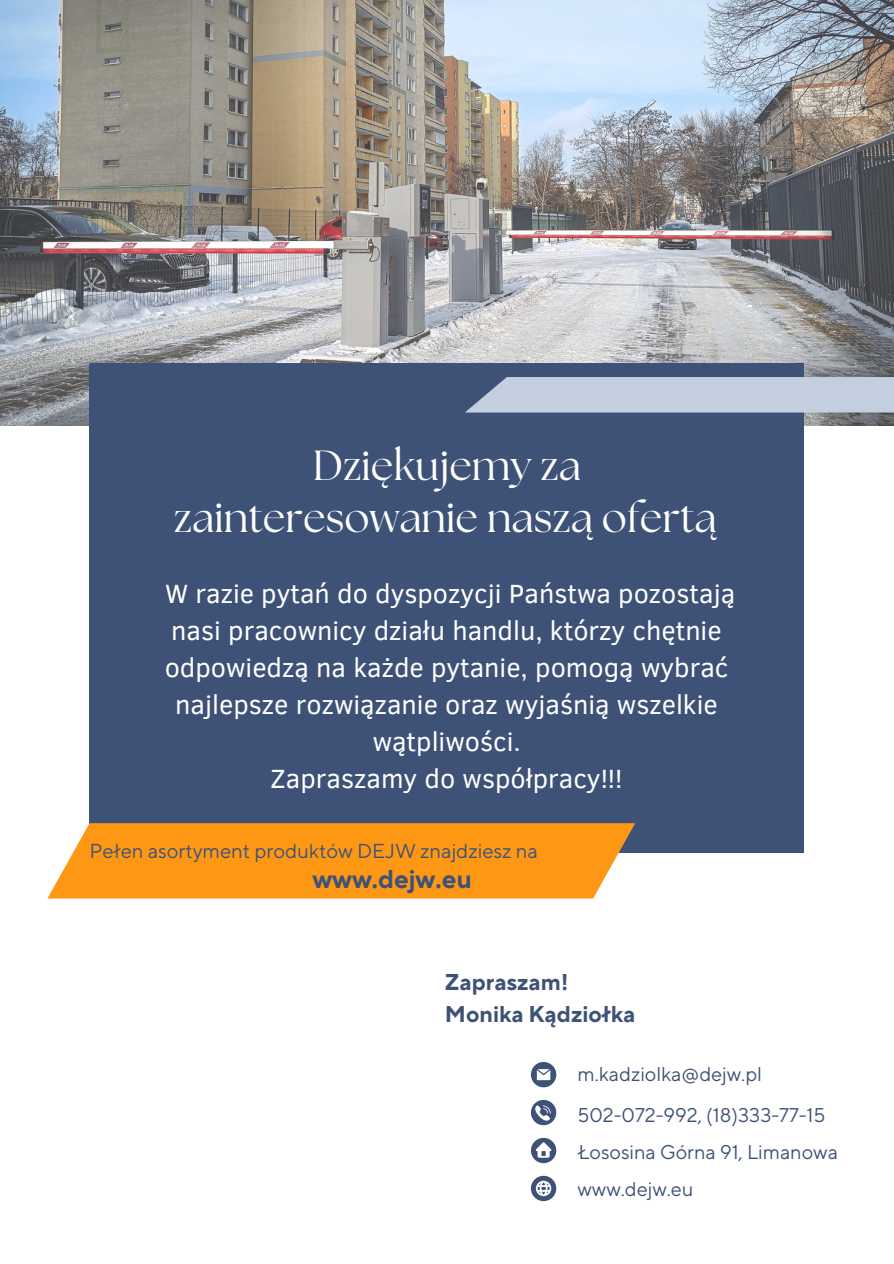
<style>
.page{position:relative;width:894px;height:1264px;background:#fff}
.page>*{position:absolute;margin:0;border:0;box-sizing:border-box;transform-origin:0 0}
.t1{font:42px/51.8px "The Seasons";color:#fff;text-align:center}
.t2{font:27px/37.2px "Clear Sans";color:#fff;text-align:center}
.t3{font:700 25.8px "TT Norms Pro";color:#3e5277}
.t4{font:700 22.8px/31.5px "TT Norms Pro";color:#3e5277}
.t5{font:20.1px "TT Norms Pro";color:#3e5277}
.t6{font:19.8px "TT Norms Pro";color:#3e5277}
</style>
<div class="page">
<svg style="left:530px;top:1062px;width:26px;height:25px"></svg>
<svg style="left:530px;top:1137px;width:26px;height:26px"></svg>
<svg style="left:530px;top:1099px;width:26px;height:26px"></svg>
<svg style="left:530px;top:1175px;width:26px;height:26px"></svg>
<img style="left:0;top:0;width:893px;height:425px">
<div style="left:89px;top:364px;width:715px;height:488px;background:#3e5277"></div>
<svg style="left:47px;top:823px;width:588px;height:75px;background:#fc9e24"></svg>
<div style="left:465px;top:377px;width:428px;height:35px;background:#c3cedf"></div>
<h4 class="t1" style="left:174px;top:442px;width:544px">Dziękujemy za zainteresowanie naszą ofertą</h4>
<h2 class="t2" style="left:165px;top:573px;width:572px">W razie pytań do dyspozycji Państwa pozostają nasi pracownicy działu handlu, którzy chętnie odpowiedzą na każde pytanie, pomogą wybrać najlepsze rozwiązanie oraz wyjaśnią wszelkie wątpliwości.<br>Zapraszamy do współpracy!!!</h2>
<p class="t5" style="left:89px;top:838px;width:450px">Pełen asortyment produktów DEJW znajdziesz na</p>
<p class="t3" style="left:312px;top:863px;width:161px">www.dejw.eu</p>
<p class="t4" style="left:445px;top:967px;width:192px">Zapraszam!<br>Monika Kądziołka</p>
<p class="t6" style="left:577px;top:1061px;width:186px">m.kadziolka@dejw.pl</p>
<h1 class="t6" style="left:577px;top:1103px;width:249px">502-072-992, (18)333-77-15</h1>
<h3 class="t6" style="left:577px;top:1140px;width:262px">Łososina Górna 91, Limanowa</h3>
<p class="t6" style="left:577px;top:1177px;width:117px">www.dejw.eu</p>
</div>
